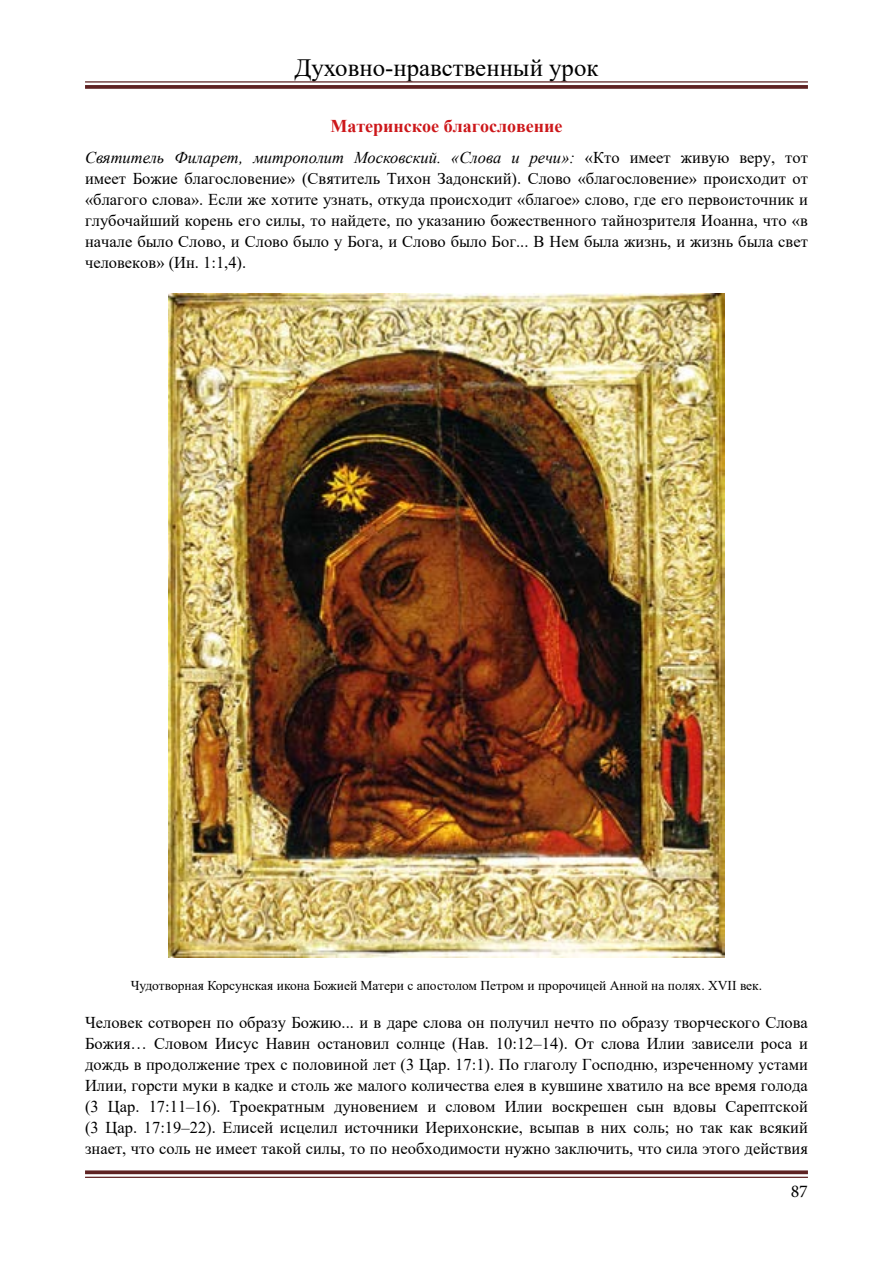
<style>
.page{position:relative;width:893px;height:1263px;background:#fff}
.page>*{position:absolute;margin:0;border:0;box-sizing:border-box;transform-origin:0 0}
.t1{font:24.9px "Times New Roman";color:#000}
.t2{font:700 18px "Times New Roman";color:#cd171a}
.t3{font:18px "Minion Pro";color:#000}
.t4{font:16.5px/21px "Times New Roman";color:#000;text-align:justify}
.t5{font:13.5px "Times New Roman";color:#000}
.s1{font-style:italic}
</style>
<div class="page">
<hr style="left:85px;top:81px;width:723px;height:2px;background:#5e2222">
<svg style="left:85px;top:85px;width:723px;height:4px;background:#672f2f"></svg>
<svg style="left:85px;top:1170px;width:723px;height:4px;background:#6f3a3a"></svg>
<hr style="left:85px;top:1177px;width:723px;height:1px;background:#5e2222">
<img style="left:168px;top:294px;width:557px;height:664px">
<h1 class="t1" style="left:294px;top:50px;width:306px">Духовно-нравственный урок</h1>
<p class="t2" style="left:330px;top:113px;width:234px">Материнское благословение</p>
<p class="t4" style="left:85px;top:147px;width:724px"><span class="s1">Святитель Филарет, митрополит Московский. «Слова и речи»:</span> «Кто имеет живую веру, тот имеет Божие благословение» (Святитель Тихон Задонский). Слово «благословение» происходит от «благого слова». Если же хотите узнать, откуда происходит «благое» слово, где его первоисточник и глубочайший корень его силы, то найдете, по указанию божественного тайнозрителя Иоанна, что «в начале было Слово, и Слово было у Бога, и Слово было Бог... В Нем была жизнь, и жизнь была свет человеков» (Ин. 1:1,4).</p>
<p class="t5" style="left:131px;top:976px;width:633px">Чудотворная Корсунская икона Божией Матери с апостолом Петром и пророчицей Анной на полях. XVII век.</p>
<p class="t4" style="left:85px;top:1011px;width:724px">Человек сотворен по образу Божию... и в даре слова он получил нечто по образу творческого Слова Божия… Словом Иисус Навин остановил солнце (Нав. 10:12–14). От слова Илии зависели роса и дождь в продолжение трех с половиной лет (3 Цар. 17:1). По глаголу Господню, изреченному устами Илии, горсти муки в кадке и столь же малого количества елея в кувшине хватило на все время голода (3 Цар. 17:11–16). Троекратным дуновением и словом Илии воскрешен сын вдовы Сарептской (3 Цар. 17:19–22). Елисей исцелил источники Иерихонские, всыпав в них соль; но так как всякий знает, что соль не имеет такой силы, то по необходимости нужно заключить, что сила этого действия</p>
<p class="t3" style="left:791px;top:1179px;width:19px">87</p>
</div>
